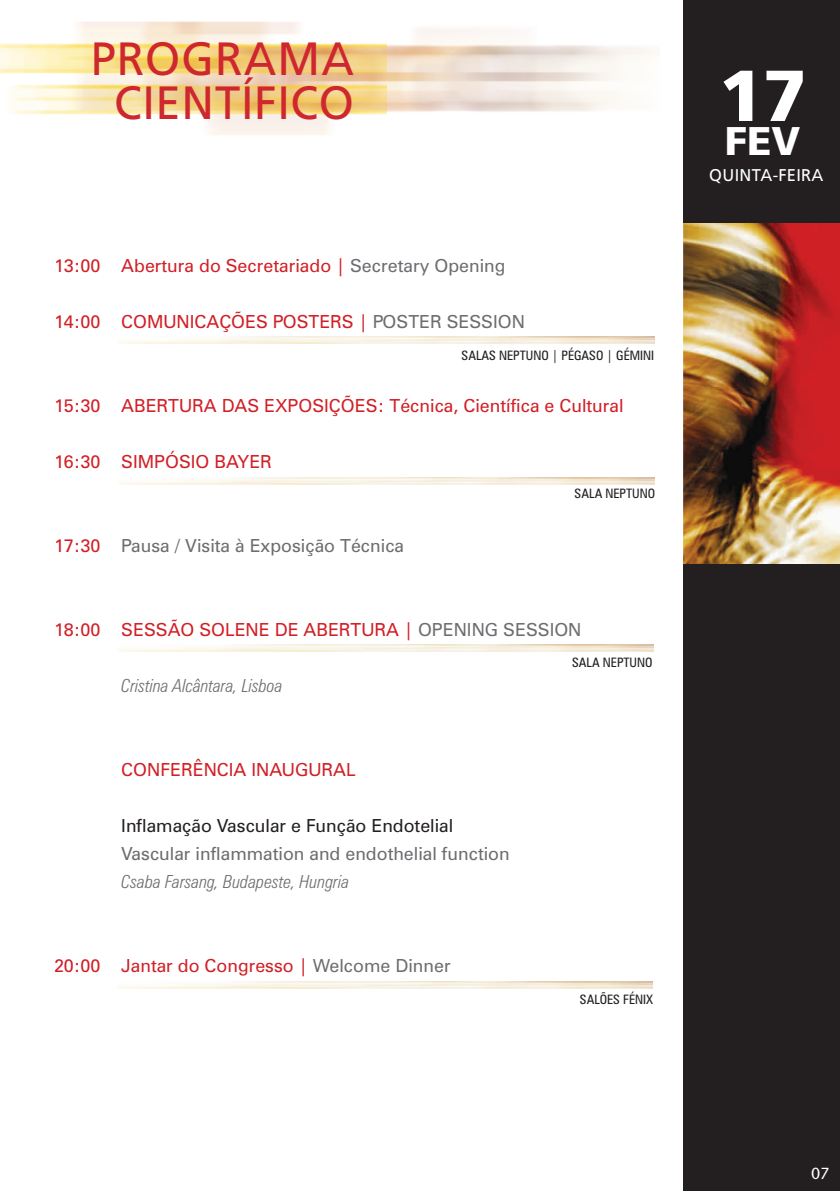
<style>
.page{position:relative;width:840px;height:1191px;background:#fff}
.page>*{position:absolute;margin:0;border:0;box-sizing:border-box;transform-origin:0 0}
.t1{font:900 72px "Frutiger";color:#fff}
.t2{font:46.6px/44.6px "Frutiger";color:#ce272f;text-align:center}
.t3{font:900 40px "Frutiger";color:#fff}
.t4{font:18px "Zurich BT";color:#d11f26}
.t5{font:18px "Zurich BT";color:#6c6d70}
.t6{font:italic 300 condensed 18px "Zurich BT";color:#6c6d70}
.t7{font:18px "Zurich BT";color:#231f20}
.t8{font:17px "Frutiger";color:#fff}
.t9{font:16px "Stone Sans";color:#fff}
.t10{font:condensed 13px "Zurich BT";color:#231f20}
.s1{color:#6c6d70}
</style>
<div class="page">
<img style="left:683px;top:223px;width:156px;height:341px">
<div style="left:682px;top:564px;width:157px;height:627px;background:#231f20"></div>
<div style="left:682px;top:0;width:157px;height:223px;background:#231f20"></div>
<img style="left:0;top:21px;width:386px;height:115px">
<h2 class="t2" style="left:91px;top:40px;width:266px">PROGRAMA<br>CIENTÍFICO</h2>
<p class="t4" style="left:54px;top:258px;width:48px">13:00</p>
<p class="t4" style="left:54px;top:314px;width:48px">14:00</p>
<p class="t4" style="left:54px;top:398px;width:48px">15:30</p>
<p class="t4" style="left:54px;top:454px;width:48px">16:30</p>
<p class="t4" style="left:54px;top:538px;width:48px">17:30</p>
<p class="t4" style="left:121px;top:258px;width:385px">Abertura do Secretariado | <span class="s1">Secretary Opening</span></p>
<p class="t4" style="left:121px;top:314px;width:405px">COMUNICAÇÕES POSTERS | <span class="s1">POSTER SESSION</span></p>
<p class="t10" style="left:461px;top:350px;width:194px">SALAS NEPTUNO | PÉGASO | GÉMINI</p>
<p class="t4" style="left:121px;top:398px;width:503px">ABERTURA DAS EXPOSIÇÕES: Técnica, Científica e Cultural</p>
<p class="t4" style="left:121px;top:454px;width:152px">SIMPÓSIO BAYER</p>
<p class="t5" style="left:121px;top:538px;width:284px">Pausa / Visita à Exposição Técnica</p>
<p class="t10" style="left:574px;top:488px;width:82px">SALA NEPTUNO</p>
<p class="t4" style="left:54px;top:622px;width:48px">18:00</p>
<p class="t4" style="left:121px;top:622px;width:461px">SESSÃO SOLENE DE ABERTURA | <span class="s1">OPENING SESSION</span></p>
<p class="t6" style="left:121px;top:678px;width:163px">Cristina Alcântara, Lisboa</p>
<p class="t10" style="left:571px;top:657px;width:82px">SALA NEPTUNO</p>
<p class="t4" style="left:121px;top:762px;width:236px">CONFERÊNCIA INAUGURAL</p>
<p class="t7" style="left:121px;top:818px;width:333px">Inflamação Vascular e Função Endotelial</p>
<p class="t5" style="left:121px;top:846px;width:389px">Vascular inflammation and endothelial function</p>
<p class="t6" style="left:121px;top:874px;width:229px">Csaba Farsang, Budapeste, Hungria</p>
<p class="t4" style="left:54px;top:958px;width:48px">20:00</p>
<p class="t4" style="left:121px;top:958px;width:330px">Jantar do Congresso | <span class="s1">Welcome Dinner</span></p>
<p class="t10" style="left:579px;top:994px;width:75px">SALÕES FÉNIX</p>
<h1 class="t1" style="left:718px;top:54px;width:90px">17</h1>
<h3 class="t3" style="left:724px;top:118px;width:77px">FEV</h3>
<p class="t8" style="left:709px;top:168px;width:116px">QUINTA-FEIRA</p>
<p class="t9" style="left:810px;top:1164px;width:20px">07</p>
</div>
